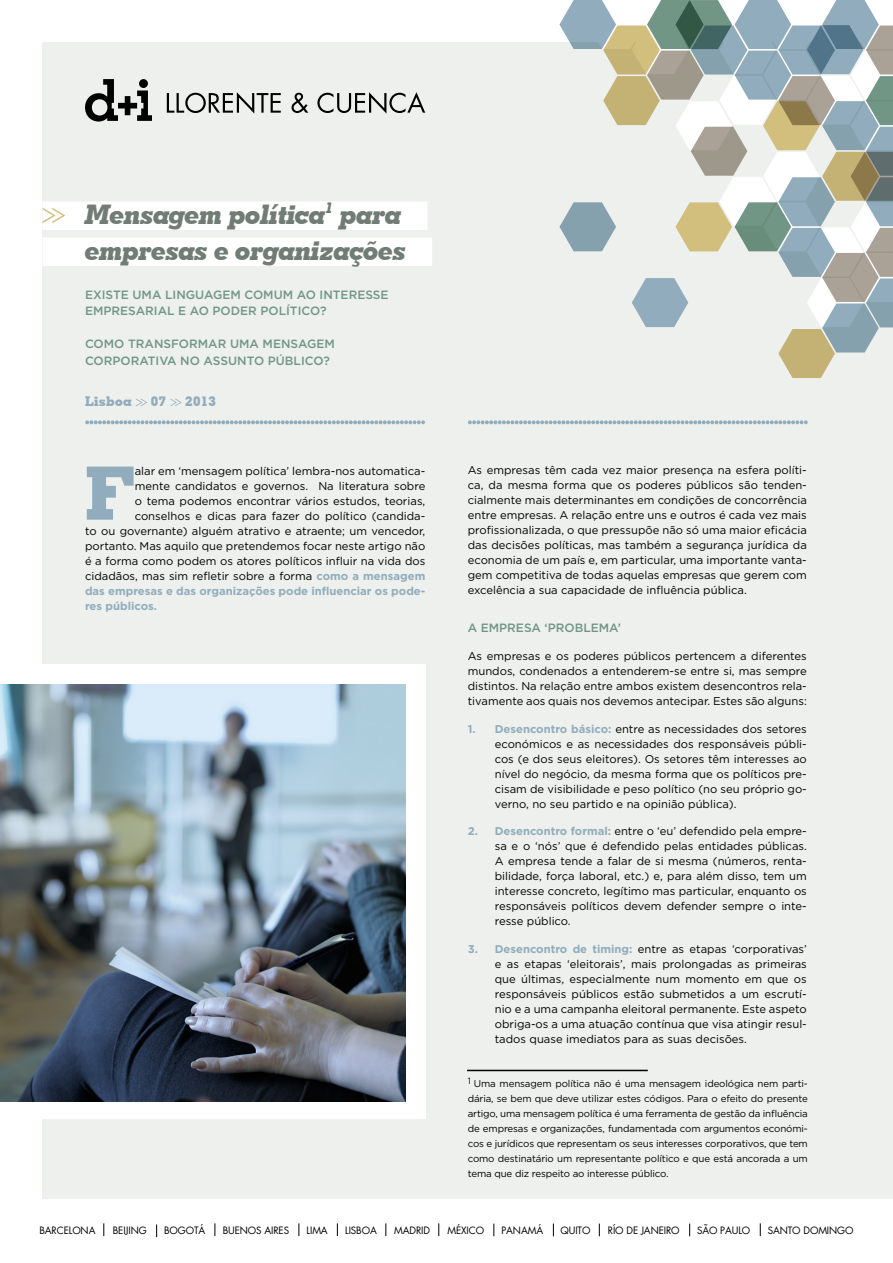
<style>
.page{position:relative;width:893px;height:1263px;background:#fff}
.page>*{position:absolute;margin:0;border:0;box-sizing:border-box;transform-origin:0 0}
.t1{font:700 73.8px "Geometric Slab 703 BT Xtra";color:#91acbc}
.t2{font:27px/36px "Geometric Slab 703 BT Xtra Bold Ital";letter-spacing:-.02em;color:#717d74}
.t3{font:700 13.5px "Geometric Slab 703 BT Xtra";letter-spacing:.02em;color:#91acbc}
.t4{font:500 12px/16.5px "Gotham";color:#719685}
.t5{font:11.25px/15px "Gotham";color:#000;text-align:justify}
.t6{font:700 11.25px "Gotham";color:#91acbc}
.t7{font:9.75px/15px "Gotham";letter-spacing:-.015em;color:#000;text-align:justify}
.t8{font:9.75px "Futura";letter-spacing:-.01em;color:#000}
.s1{font-weight:700;color:#91acbc}
</style>
<div class="page">
<div style="left:43px;top:43px;width:850px;height:1156px;background:#edf0ed"></div>
<svg style="left:136px;top:398px;width:11px;height:8px"></svg>
<svg style="left:170px;top:398px;width:11px;height:8px"></svg>
<div style="left:43px;top:201px;width:385px;height:29px;background:#fff"></div>
<div style="left:43px;top:237px;width:389px;height:29px;background:#fff"></div>
<svg style="left:43px;top:208px;width:22px;height:15px"></svg>
<svg style="left:545px;top:0;width:348px;height:378px"></svg>
<svg style="left:85px;top:420px;width:340px;height:4px"></svg>
<svg style="left:468px;top:420px;width:340px;height:4px"></svg>
<svg style="left:167px;top:92px;width:114px;height:22px"></svg>
<svg style="left:291px;top:93px;width:17px;height:20px"></svg>
<svg style="left:317px;top:92px;width:108px;height:22px"></svg>
<svg style="left:85px;top:79px;width:67px;height:43px"></svg>
<svg style="left:103px;top:1223px;width:1px;height:13px"></svg>
<svg style="left:156px;top:1224px;width:1px;height:13px"></svg>
<svg style="left:215px;top:1223px;width:1px;height:13px"></svg>
<svg style="left:298px;top:1223px;width:1px;height:13px"></svg>
<svg style="left:337px;top:1223px;width:1px;height:13px"></svg>
<svg style="left:385px;top:1223px;width:1px;height:13px"></svg>
<svg style="left:438px;top:1223px;width:1px;height:13px"></svg>
<svg style="left:493px;top:1223px;width:1px;height:13px"></svg>
<svg style="left:553px;top:1223px;width:1px;height:13px"></svg>
<svg style="left:599px;top:1223px;width:1px;height:13px"></svg>
<svg style="left:760px;top:1223px;width:1px;height:13px"></svg>
<svg style="left:689px;top:1223px;width:1px;height:13px"></svg>
<div style="left:0;top:665px;width:425px;height:454px;background:#fff"></div>
<img style="left:0;top:684px;width:405px;height:417px">
<hr style="left:467px;top:1070px;width:181px;height:1px;background:#000">
<h2 class="t2" style="left:85px;top:196px;width:323px">Mensagem política<sup>1</sup> para empresas e organizações</h2>
<p class="t4" style="left:85px;top:286px;width:305px">EXISTE UMA LINGUAGEM COMUM AO INTERESSE<br>EMPRESARIAL E AO PODER POLÍTICO?</p>
<p class="t4" style="left:85px;top:336px;width:251px">COMO TRANSFORMAR UMA MENSAGEM<br>CORPORATIVA NO ASSUNTO PÚBLICO?</p>
<p class="t3" style="left:85px;top:393px;width:48px">Lisboa</p>
<p class="t3" style="left:151px;top:393px;width:17px">07</p>
<p class="t3" style="left:185px;top:393px;width:32px">2013</p>
<h1 class="t1" style="left:85px;top:449px;width:51px">F</h1>
<p class="t5" style="left:135px;top:463px;width:292px">alar em ‘mensagem política’ lembra-nos automatica-</p>
<p class="t5" style="left:135px;top:478px;width:292px">mente candidatos e governos. Na literatura sobre</p>
<p class="t5" style="left:135px;top:493px;width:292px">o tema podemos encontrar vários estudos, teorias,</p>
<p class="t5" style="left:135px;top:508px;width:292px">conselhos e dicas para fazer do político (candida-</p>
<p class="t5" style="left:85px;top:523px;width:342px">to ou governante) alguém atrativo e atraente; um vencedor,</p>
<p class="t5" style="left:85px;top:538px;width:342px">portanto. Mas aquilo que pretendemos focar neste artigo não</p>
<p class="t5" style="left:85px;top:553px;width:342px">é a forma como podem os atores políticos influir na vida dos</p>
<p class="t5" style="left:85px;top:568px;width:342px">cidadãos, mas sim refletir sobre a forma <span class="s1">como a mensagem</span></p>
<p class="t6" style="left:85px;top:583px;width:342px">das empresas e das organizações pode influenciar os pode-</p>
<p class="t6" style="left:85px;top:598px;width:74px">res públicos.</p>
<p class="t5" style="left:468px;top:463px;width:341px">As empresas têm cada vez maior presença na esfera políti&shy;ca, da mesma forma que os poderes públicos são tenden&shy;cialmente mais determinantes em condições de concorrência entre empresas. A relação entre uns e outros é cada vez mais profissionalizada, o que pressupõe não só uma maior eficácia das decisões políticas, mas também a segurança jurídica da economia de um país e, em particular, uma importante vanta&shy;gem competitiva de todas aquelas empresas que gerem com excelência a sua capacidade de influência pública.</p>
<p class="t4" style="left:468px;top:619px;width:155px">A EMPRESA ‘PROBLEMA’</p>
<p class="t5" style="left:468px;top:648px;width:341px">As empresas e os poderes públicos pertencem a diferentes mundos, condenados a entenderem-se entre si, mas sempre distintos. Na relação entre ambos existem desencontros rela&shy;tivamente aos quais nos devemos antecipar. Estes são alguns:</p>
<p class="t5" style="left:495px;top:721px;width:314px;text-indent:-27px"><span class="s1">1. Desencontro básico:</span> entre as necessidades dos setores económicos e as necessidades dos responsáveis públi&shy;cos (e dos seus eleitores). Os setores têm interesses ao nível do negócio, da mesma forma que os políticos pre&shy;cisam de visibilidade e peso político (no seu próprio go&shy;verno, no seu partido e na opinião pública).</p>
<p class="t5" style="left:495px;top:824px;width:314px;text-indent:-27px"><span class="s1">2. Desencontro formal:</span> entre o ‘eu’ defendido pela empre&shy;sa e o ‘nós’ que é defendido pelas entidades públicas.<br>A empresa tende a falar de si mesma (números, renta&shy;bilidade, força laboral, etc.) e, para além disso, tem um interesse concreto, legítimo mas particular, enquanto os responsáveis políticos devem defender sempre o inte&shy;resse público.</p>
<p class="t5" style="left:495px;top:941px;width:314px;text-indent:-27px"><span class="s1">3. Desencontro de timing:</span> entre as etapas ‘corporativas’ e as etapas ‘eleitorais’, mais prolongadas as primeiras que últimas, especialmente num momento em que os responsáveis públicos estão submetidos a um escrutí&shy;nio e a uma campanha eleitoral permanente. Este aspeto obriga-os a uma atuação contínua que visa atingir resul&shy;tados quase imediatos para as suas decisões.</p>
<p class="t7" style="left:468px;top:1076px;width:342px"><sup>1</sup> Uma mensagem política não é uma mensagem ideológica nem parti&shy;dária, se bem que deve utilizar estes códigos. Para o efeito do presente artigo, uma mensagem política é uma ferramenta de gestão da influência de empresas e organizações, fundamentada com argumentos económi&shy;cos e jurídicos que representam os seus interesses corporativos, que tem como destinatário um representante político e que está ancorada a um tema que diz respeito ao interesse público.</p>
<p class="t8" style="left:39px;top:1224px;width:58px">BARCELONA</p>
<p class="t8" style="left:113px;top:1224px;width:36px">BEIJING</p>
<p class="t8" style="left:164px;top:1224px;width:43px">BOGOTÁ</p>
<p class="t8" style="left:223px;top:1224px;width:68px">BUENOS AIRES</p>
<p class="t8" style="left:307px;top:1224px;width:23px">LIMA</p>
<p class="t8" style="left:345px;top:1224px;width:33px">LISBOA</p>
<p class="t8" style="left:394px;top:1224px;width:37px">MADRID</p>
<p class="t8" style="left:447px;top:1224px;width:38px">MÉXICO</p>
<p class="t8" style="left:501px;top:1224px;width:43px">PANAMÁ</p>
<p class="t8" style="left:560px;top:1224px;width:32px">QUITO</p>
<p class="t8" style="left:608px;top:1224px;width:73px">RÍO DE JANEIRO</p>
<p class="t8" style="left:697px;top:1224px;width:55px">SÃO PAULO</p>
<p class="t8" style="left:768px;top:1224px;width:87px">SANTO DOMINGO</p>
</div>
